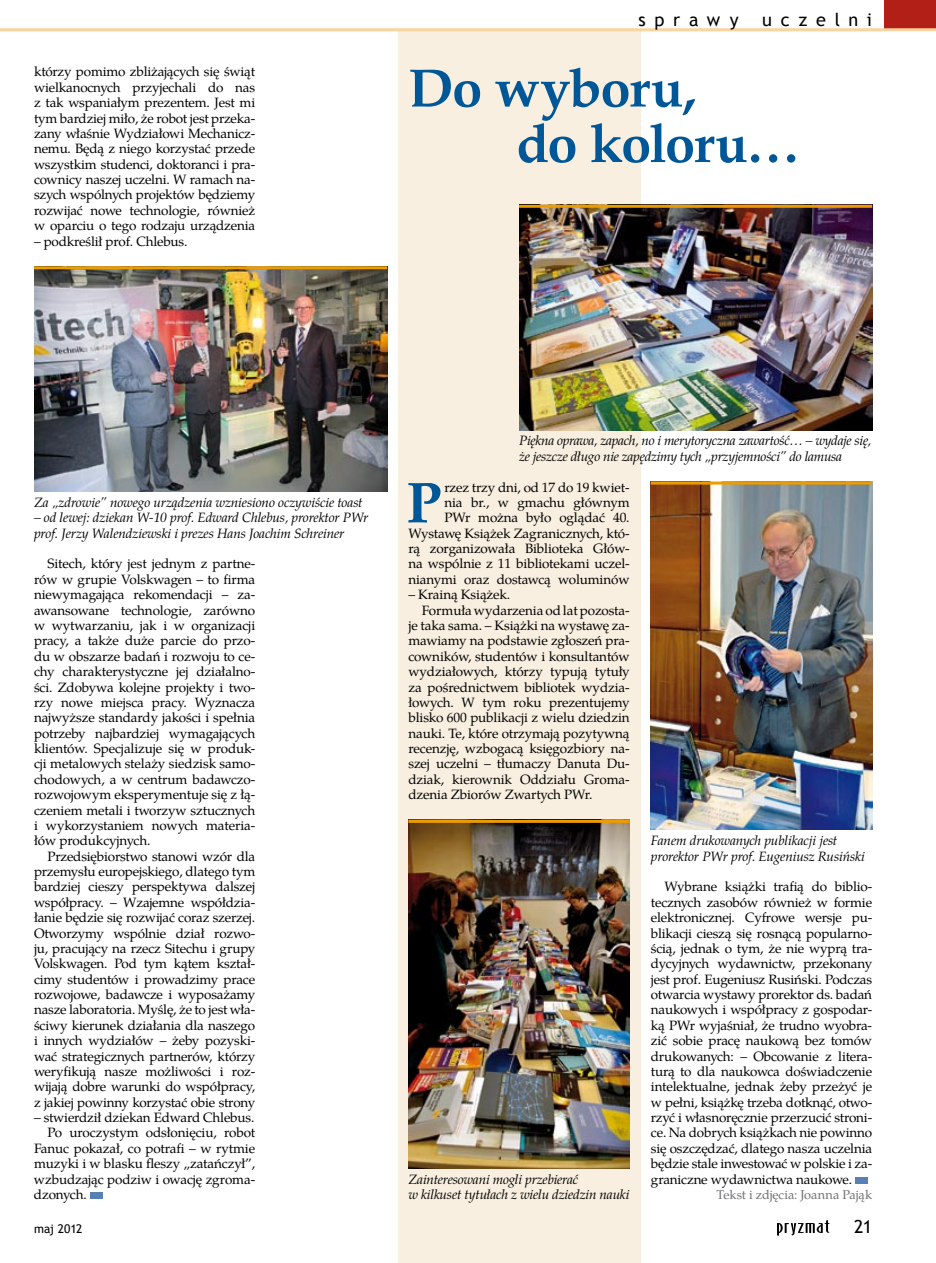
<style>
.page{position:relative;width:936px;height:1263px;background:#fff}
.page>*{position:absolute;margin:0;border:0;box-sizing:border-box;transform-origin:0 0}
.t1{font:700 57.75px "Te X Gyre Pagella";color:#005798}
.t2{font:700 54px/55.5px "Te X Gyre Pagella";letter-spacing:-.03em;color:#005798}
.t3{font:18px "Trebuchet MS";letter-spacing:.485em;color:#000}
.t4{font:13.5px/15.5px "Te X Gyre Pagella";letter-spacing:-.01em;color:#000;text-align:justify}
.t5{font:italic 13.5px/15.5px "Te X Gyre Pagella";letter-spacing:-.015em;color:#000}
.t6{font:12.75px "Te X Gyre Pagella";color:#707173}
.t7{font:12px "Trebuchet MS";letter-spacing:-.005em;color:#000}
</style>
<div class="page">
<div style="left:398px;top:30px;width:242px;height:1233px;background:#f8efe0"></div>
<img style="left:34px;top:269px;width:353px;height:222px">
<hr style="left:34px;top:266px;width:353px;height:3px;background:#ec9c00">
<div style="left:90px;top:1192px;width:13px;height:7px;background:#5980b3"></div>
<div style="left:855px;top:1177px;width:12px;height:6px;background:#5980b3"></div>
<img style="left:519px;top:208px;width:353px;height:222px">
<hr style="left:519px;top:205px;width:353px;height:3px;background:#ec9c00">
<img style="left:651px;top:485px;width:221px;height:345px">
<img style="left:408px;top:823px;width:221px;height:345px">
<hr style="left:651px;top:482px;width:221px;height:3px;background:#ec9c00">
<hr style="left:408px;top:820px;width:221px;height:3px;background:#ec9c00">
<div style="left:884px;top:0;width:51px;height:30px;background:#b11f17"></div>
<hr style="left:0;top:28px;width:935px;height:3px;background:#fcd29f">
<svg style="left:777px;top:1220px;width:52px;height:16px"></svg>
<p class="t4" style="left:34px;top:63px;width:223px">którzy pomimo zbliżających się świąt wielkanocnych przyjechali do nas z tak wspaniałym prezentem. Jest mi tym bardziej miło, że robot jest przeka&shy;zany właśnie Wydziałowi Mechanicz&shy;nemu. Będą z niego korzystać przede wszystkim studenci, doktoranci i pra&shy;cownicy naszej uczelni. W ramach na&shy;szych wspólnych projektów będziemy rozwijać nowe technologie, również w oparciu o tego rodzaju urządzenia</p>
<p class="t4" style="left:34px;top:232px;width:155px">– podkreślił prof. Chlebus.</p>
<h3 class="t3" style="left:638px;top:9px;width:102px">sprawy</h3>
<h3 class="t3" style="left:762px;top:9px;width:111px">uczelni</h3>
<h2 class="t2" style="left:516px;top:56px;width:285px;text-indent:-108px">Do wyboru,<br>do koloru…</h2>
<p class="t5" style="left:34px;top:494px;width:330px">Za „zdrowie” nowego urządzenia wzniesiono oczywiście toast</p>
<p class="t5" style="left:34px;top:509px;width:336px">– od lewej: dziekan W-10 prof. Edward Chlebus, prorektor PWr prof. Jerzy Walendziewski i prezes Hans Joachim Schreiner</p>
<p class="t4" style="left:34px;top:555px;width:223px;text-indent:14px">Sitech, który jest jednym z partne&shy;rów w grupie Volskwagen – to firma niewymagająca rekomendacji – za&shy;awansowane technologie, zarówno w wytwarzaniu, jak i w organizacji pracy, a także duże parcie do przo&shy;du w obszarze badań i rozwoju to ce&shy;chy charakterystyczne jej działalno&shy;ści. Zdobywa kolejne projekty i two&shy;rzy nowe miejsca pracy. Wyznacza najwyższe standardy jakości i spełnia potrzeby najbardziej wymagających klientów. Specjalizuje się w produk&shy;cji metalowych stelaży siedzisk samo&shy;chodowych, a w centrum badawczo&shy;rozwojowym eksperymentuje się z łą&shy;czeniem metali i tworzyw sztucznych i wykorzystaniem nowych materia&shy;łów produkcyjnych.</p>
<p class="t4" style="left:34px;top:847px;width:223px;text-indent:14px">Przedsiębiorstwo stanowi wzór dla przemysłu europejskiego, dlatego tym bardziej cieszy perspektywa dalszej współpracy. – Wzajemne współdzia&shy;łanie będzie się rozwijać coraz szerzej.<br>Otworzymy wspólnie dział rozwo&shy;ju, pracujący na rzecz Sitechu i grupy Volskwagen. Pod tym kątem kształ&shy;cimy studentów i prowadzimy prace rozwojowe, badawcze i wyposażamy nasze laboratoria. Myślę, że to jest wła&shy;ściwy kierunek działania dla naszego i innych wydziałów – żeby pozyski&shy;wać strategicznych partnerów, którzy weryfikują nasze możliwości i roz&shy;wijają dobre warunki do współpracy, z jakiej powinny korzystać obie strony</p>
<p class="t4" style="left:34px;top:1109px;width:222px">– stwierdził dziekan Edward Chlebus.</p>
<p class="t4" style="left:47px;top:1124px;width:209px">Po uroczystym odsłonięciu, robot</p>
<p class="t4" style="left:34px;top:1139px;width:223px">Fanuc pokazał, co potrafi – w rytmie</p>
<p class="t4" style="left:34px;top:1155px;width:223px">muzyki i w blasku fleszy „zatańczył”,</p>
<p class="t4" style="left:34px;top:1170px;width:223px">wzbudzając podziw i owację zgroma-</p>
<p class="t4" style="left:34px;top:1186px;width:54px">dzonych.</p>
<p class="t7" style="left:34px;top:1221px;width:50px">maj 2012</p>
<p class="t5" style="left:519px;top:432px;width:354px">Piękna oprawa, zapach, no i merytoryczna zawartość… – wydaje się, że jeszcze długo nie zapędzimy tych „przyjemności” do lamusa</p>
<p class="t4" style="left:408px;top:478px;width:223px;text-align:right">rzez trzy dni, od 17 do 19 kwiet-<br>nia br., w gmachu głównym<br>PWr można było oglądać 40.<br>Wystawę Książek Zagranicznych, któ&shy;rą zorganizowała Biblioteka Głów&shy;na wspólnie z 11 bibliotekami uczel&shy;nianymi oraz dostawcą woluminów</p>
<p class="t4" style="left:408px;top:586px;width:103px">– Krainą Książek.</p>
<p class="t4" style="left:422px;top:601px;width:209px">Formuła wydarzenia od lat pozosta-</p>
<p class="t4" style="left:408px;top:617px;width:223px">je taka sama. – Książki na wystawę za-</p>
<p class="t4" style="left:408px;top:632px;width:223px">mawiamy na podstawie zgłoszeń pra-</p>
<p class="t4" style="left:408px;top:647px;width:223px">cowników, studentów i konsultantów</p>
<p class="t4" style="left:408px;top:663px;width:223px">wydziałowych, którzy typują tytuły</p>
<p class="t4" style="left:408px;top:678px;width:223px">za pośrednictwem bibliotek wydzia-</p>
<p class="t4" style="left:408px;top:694px;width:223px">łowych. W tym roku prezentujemy</p>
<p class="t4" style="left:408px;top:709px;width:223px">blisko 600 publikacji z wielu dziedzin</p>
<p class="t4" style="left:408px;top:724px;width:223px">nauki. Te, które otrzymają pozytywną</p>
<p class="t4" style="left:408px;top:740px;width:223px">recenzję, wzbogacą księgozbiory na-</p>
<p class="t4" style="left:408px;top:755px;width:223px">szej uczelni – tłumaczy Danuta Du-</p>
<p class="t4" style="left:408px;top:770px;width:223px">dziak, kierownik Oddziału Groma-</p>
<p class="t4" style="left:408px;top:786px;width:186px">dzenia Zbiorów Zwartych PWr.</p>
<h1 class="t1" style="left:406px;top:459px;width:37px">P</h1>
<p class="t5" style="left:408px;top:1170px;width:222px">Zainteresowani mogli przebierać<br>w kilkuset tytułach z wielu dziedzin nauki</p>
<p class="t5" style="left:651px;top:832px;width:215px">Fanem drukowanych publikacji jest prorektor PWr prof. Eugeniusz Rusiński</p>
<p class="t4" style="left:651px;top:878px;width:223px;text-indent:14px">Wybrane książki trafią do biblio&shy;tecznych zasobów również w formie elektronicznej. Cyfrowe wersje pu&shy;blikacji cieszą się rosnącą popularno&shy;ścią, jednak o tym, że nie wyprą tra&shy;dycyjnych wydawnictw, przekonany jest prof. Eugeniusz Rusiński. Podczas otwarcia wystawy prorektor ds. badań naukowych i współpracy z gospodar&shy;ką PWr wyjaśniał, że trudno wyobra&shy;zić sobie pracę naukową bez tomów drukowanych: – Obcowanie z litera&shy;turą to dla naukowca doświadczenie intelektualne, jednak żeby przeżyć je w pełni, książkę trzeba dotknąć, otwo&shy;rzyć i własnoręcznie przerzucić stroni&shy;ce. Na dobrych książkach nie powinno się oszczędzać, dlatego nasza uczelnia będzie stale inwestować w polskie i za&shy;graniczne wydawnictwa naukowe.</p>
<p class="t6" style="left:716px;top:1185px;width:157px">Tekst i zdjęcia: Joanna Pająk</p>
<h3 class="t3" style="left:854px;top:1216px;width:19px">21</h3>
</div>
